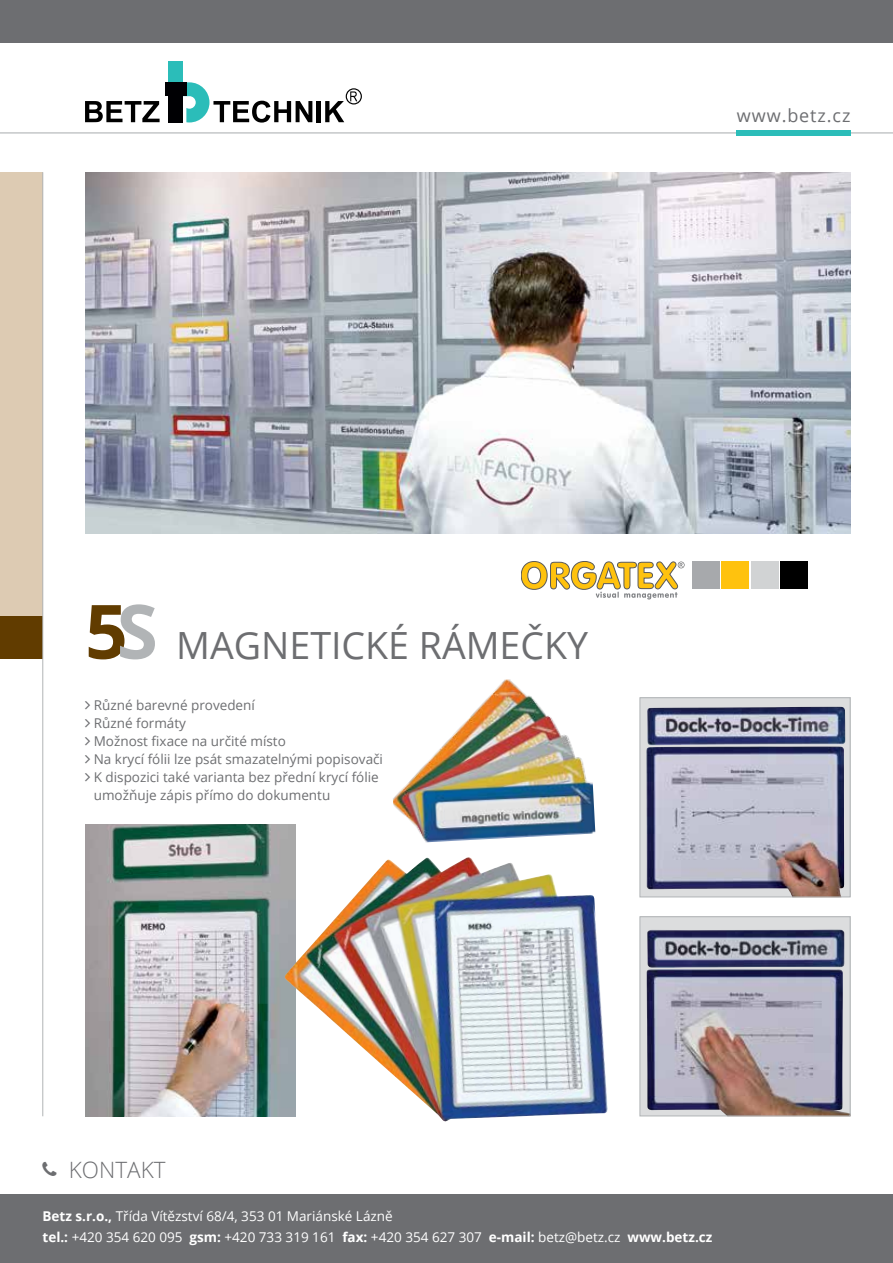
<style>
.page{position:relative;width:893px;height:1263px;background:#fff}
.page>*{position:absolute;margin:0;border:0;box-sizing:border-box;transform-origin:0 0}
.t1{font:700 75px "Open Sans";color:#613c00}
.t2{font:37.5px "Open Sans";color:#6d6e71}
.t3{font:300 22.5px "Open Sans";color:#6d6e71}
.t4{font:18px "Open Sans";letter-spacing:.05em;color:#6d6e71}
.t5{font:13.5px/18px "Open Sans";color:#6d6e71}
.t6{font:13.5px/21px "Open Sans";color:#fff}
.s1{color:#b1b4b6}
.s2{font-weight:700}
</style>
<div class="page">
<div style="left:0;top:0;width:893px;height:43px;background:#6d6e71"></div>
<div style="left:0;top:1195px;width:893px;height:68px;background:#6d6e71"></div>
<div style="left:640px;top:698px;width:210px;height:199px;background:#dcddde"></div>
<img style="left:646px;top:706px;width:199px;height:189px">
<div style="left:640px;top:697px;width:210px;height:200px;border:1px solid #b1b4b6"></div>
<div style="left:640px;top:917px;width:210px;height:199px;background:#dcddde"></div>
<img style="left:646px;top:929px;width:202px;height:185px">
<div style="left:640px;top:916px;width:210px;height:200px;border:1px solid #b1b4b6"></div>
<div style="left:0;top:172px;width:43px;height:487px;background:#ddcbb3"></div>
<div style="left:0;top:617px;width:43px;height:42px;background:#613c00"></div>
<hr style="left:42px;top:172px;width:1px;height:944px;background:#b1b4b6">
<img style="left:85px;top:172px;width:765px;height:362px">
<svg style="left:521px;top:561px;width:163px;height:38px"></svg>
<div style="left:692px;top:561px;width:28px;height:28px;background:#a7a9ac"></div>
<div style="left:721px;top:561px;width:28px;height:28px;background:#ffc20e"></div>
<div style="left:751px;top:561px;width:27px;height:28px;background:#d1d3d4"></div>
<div style="left:780px;top:561px;width:28px;height:28px;background:#000"></div>
<div style="left:346px;top:88px;width:16px;height:17px;border:1px solid #000;border-radius:50%"></div>
<svg style="left:350px;top:91px;width:7px;height:10px"></svg>
<svg style="left:85px;top:101px;width:75px;height:21px"></svg>
<hr style="left:317px;top:101px;width:4px;height:21px;background:#000">
<svg style="left:325px;top:101px;width:19px;height:21px"></svg>
<svg style="left:169px;top:82px;width:143px;height:41px"></svg>
<div style="left:168px;top:62px;width:15px;height:57px;background:#2bbdb9"></div>
<div style="left:168px;top:83px;width:15px;height:39px;background:#000003"></div>
<div style="left:165px;top:82px;width:21px;height:14px;background:#000003"></div>
<hr style="left:0;top:132px;width:893px;height:1px;background:#b1b4b6">
<div style="left:736px;top:130px;width:114px;height:6px;background:#2bbdb9"></div>
<img style="left:85px;top:825px;width:211px;height:291px">
<img style="left:284px;top:856px;width:324px;height:266px">
<img style="left:393px;top:679px;width:202px;height:164px">
<h3 class="t4" style="left:737px;top:103px;width:115px">www.betz.cz</h3>
<h1 class="t1" style="left:85px;top:578px;width:74px">5<span class="s1">S</span></h1>
<h2 class="t2" style="left:176px;top:619px;width:413px">Magnetické rám ečky</h2>
<p class="t5" style="left:94px;top:696px;width:291px">Různé barevné provedení<br>Různé formáty<br>Možnost fixace na určité místo<br>N a krycí fólii lze psát smazatelnými popisovači K dispozici také varianta bez přední krycí fólie umožňuje zápis přímo do dokumentu</p>
<h3 class="t3" style="left:69px;top:1154px;width:98px">KONTAKT</h3>
<p class="t6" style="left:43px;top:1205px;width:671px"><span class="s2">Betz s.r.o.,</span> Třída Vítězství 68/4, 353 01 Mariánské Lázně<br><span class="s2">tel.:</span> +420 354 620 095 <span class="s2">gsm:</span> +420 733 319 161 <span class="s2">fax:</span> +420 354 627 307 <span class="s2">e-mail:</span> betz@betz.cz <span class="s2">www.betz.cz</span></p>
</div>
